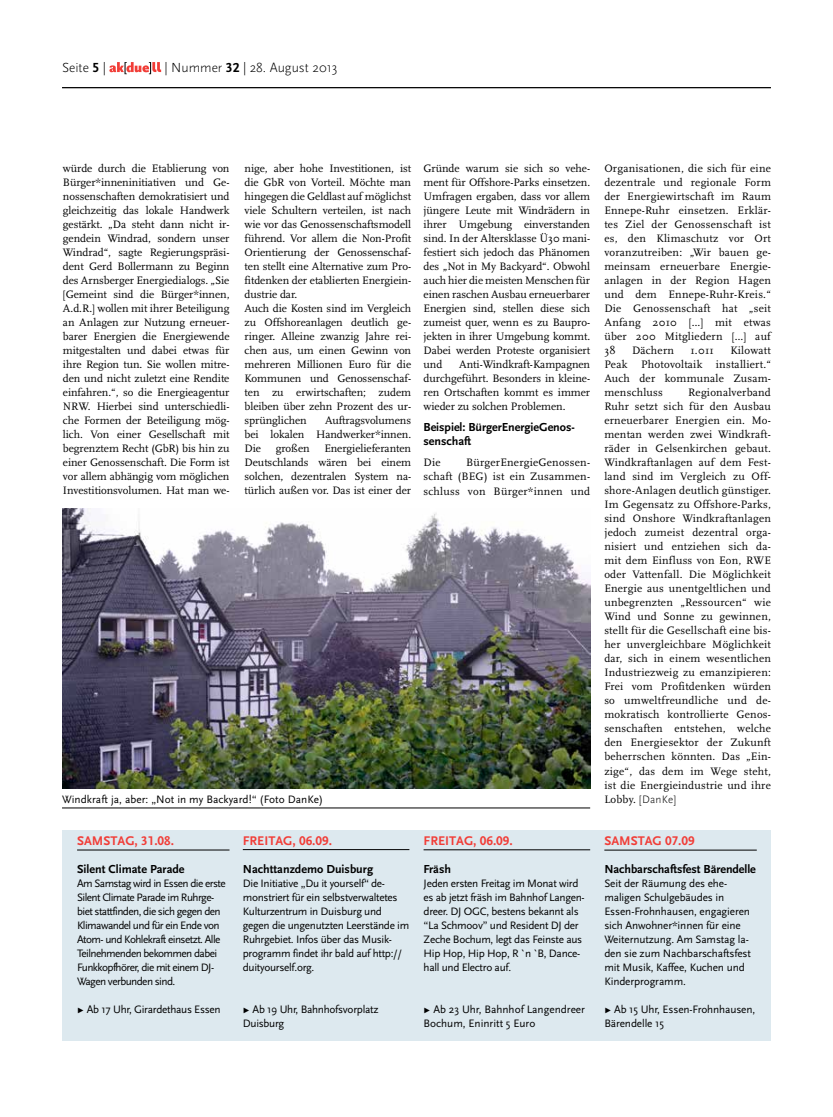
<style>
.page{position:relative;width:833px;height:1117px;background:#fff}
.page>*{position:absolute;margin:0;border:0;box-sizing:border-box;transform-origin:0 0}
.t1{font:300 13.75px "Scala Sans";color:#000}
.t2{font:700 13.12px "Scala Sans Caps";color:#f13d37}
.t3{font:700 12.12px/14px "Scala Sans";letter-spacing:-.005em;color:#000}
.t4{font:11.25px/14px "Scala";letter-spacing:-.005em;color:#000;text-align:justify}
.t5{font:11.25px/14px "Scala Sans";letter-spacing:-.025em;color:#000}
.t6{font:11.25px/14px "Scala Sans";letter-spacing:-.05em;color:#000}
.t7{font:11.25px/14px "Scala Sans";color:#000}
.t8{font:11.25px "Scala Sans";letter-spacing:.005em;color:#000}
.t9{font:300 11.25px "Scala Sans";letter-spacing:.02em;color:#000}
.t10{font:11.25px "Scala";letter-spacing:.02em;color:#000}
.s1{font-family:"Scala Sans Caps";font-weight:700}
.s2{font-family:"Scala";font-weight:400}
</style>
<div class="page">
<hr style="left:62px;top:87px;width:709px;height:1px;background:#000">
<svg style="left:109px;top:62px;width:52px;height:12px"></svg>
<div style="left:62px;top:830px;width:709px;height:210px;background:#dde9ef"></div>
<hr style="left:604px;top:849px;width:152px;height:1px;background:#000">
<hr style="left:423px;top:849px;width:167px;height:1px;background:#000">
<hr style="left:243px;top:849px;width:166px;height:1px;background:#000">
<hr style="left:77px;top:849px;width:152px;height:1px;background:#000">
<hr style="left:62px;top:807px;width:528px;height:1px;background:#000">
<img style="left:62px;top:508px;width:528px;height:280px">
<p class="t1" style="left:62px;top:60px;width:45px">Seite <span class="s1">5</span> |</p>
<p class="t1" style="left:165px;top:60px;width:174px">| Nummer <span class="s1">32</span> | 28. August 2013</p>
<p class="t4" style="left:63px;top:162px;width:168px">würde durch die Etablierung von Bürger*inneninitiativen und Ge&shy;nossenschaften demokratisiert und gleichzeitig das lokale Handwerk gestärkt. „Da steht dann nicht ir&shy;gendein Windrad, sondern unser Windrad“, sagte Regierungspräsi&shy;dent Gerd Bollermann zu Beginn des Arnsberger Energiedialogs. „Sie [Gemeint sind die Bürger*innen, A.d.R.] wollen mit ihrer Beteiligung an Anlagen zur Nutzung erneuer&shy;barer Energien die Energiewende mitgestalten und dabei etwas für ihre Region tun. Sie wollen mitre&shy;den und nicht zuletzt eine Rendite einfahren.“, so die Energieagentur NRW. Hierbei sind unterschiedli&shy;che Formen der Beteiligung mög&shy;lich. Von einer Gesellschaft mit begrenztem Recht (GbR) bis hin zu einer Genossenschaft. Die Form ist vor allem abhängig vom möglichen Investitionsvolumen. Hat man we-</p>
<p class="t4" style="left:244px;top:162px;width:168px;text-align:left">nige, aber hohe Investitionen, ist die GbR von Vorteil. Möchte man hingegen die Geldlast auf möglichst viele Schultern verteilen, ist nach wie vor das Genossenschaftsmodell führend. Vor allem die Non-Profit<br>Orientierung der Genossenschaf&shy;ten stellt eine Alternative zum Pro&shy;fitdenken der etablierten Energiein&shy;dustrie dar.<br>Auch die Kosten sind im Vergleich zu Offshoreanlagen deutlich ge&shy;ringer. Alleine zwanzig Jahre rei&shy;chen aus, um einen Gewinn von mehreren Millionen Euro für die<br>Kommunen und Genossenschaf&shy;ten zu erwirtschaften; zudem bleiben über zehn Prozent des ur&shy;sprünglichen</p>
<p class="t4" style="left:244px;top:413px;width:168px;text-indent:81px">Auftragsvolumens bei lokalen Handwerker*innen.<br>Die</p>
<p class="t4" style="left:244px;top:441px;width:168px;text-indent:80px">Energielieferanten Deutschlands wären bei einem solchen, dezentralen System na&shy;türlich außen vor. Das ist einer der</p>
<p class="t4" style="left:276px;top:441px;width:35px">großen</p>
<p class="t4" style="left:423px;top:162px;width:168px">Gründe warum sie sich so vehe&shy;ment für Offshore-Parks einsetzen.<br>Umfragen ergaben, dass vor allem jüngere Leute mit Windrädern in ihrer Umgebung einverstanden sind. In der Altersklasse Ü30 mani&shy;festiert sich jedoch das Phänomen des „Not in My Backyard“. Obwohl auch hier die meisten Menschen für einen raschen Ausbau erneuerbarer Energien sind, stellen diese sich zumeist quer, wenn es zu Baupro&shy;jekten in ihrer Umgebung kommt.<br>Dabei werden Proteste organisiert und</p>
<p class="t4" style="left:423px;top:358px;width:168px;text-indent:35px">Anti-Windkraft-Kampagnen durchgeführt. Besonders in kleine&shy;ren Ortschaften kommt es immer wieder zu solchen Problemen.</p>
<p class="t3" style="left:423px;top:421px;width:153px">Beispiel: BürgerEnergieGenos&shy;senschaft</p>
<p class="t4" style="left:423px;top:456px;width:19px">Die</p>
<p class="t4" style="left:423px;top:456px;width:168px;text-indent:43px">BürgerEnergieGenossen&shy;schaft (BEG) ist ein Zusammen&shy;schluss von Bürger*innen und</p>
<p class="t8" style="left:62px;top:792px;width:263px">Windkraft ja, aber: „Not in my Backyard!“ (Foto DanKe)</p>
<p class="t2" style="left:77px;top:833px;width:98px">SAMSTAG, 31.08.</p>
<p class="t3" style="left:77px;top:862px;width:109px">Silent Climate Parade</p>
<p class="t6" style="left:77px;top:876px;width:150px">Am Samstag wird in Essen die erste<br>Silent Climate Parade im Ruhrge&shy;biet stattfinden, die sich gegen den<br>Klimawandel und für ein Ende von<br>Atom- und Kohlekraft einsetzt. Alle<br>Teilnehmenden bekommen dabei<br>Funkkopfhörer, die mit einem DJ-<br>Wagen verbunden sind.</p>
<p class="t5" style="left:77px;top:1002px;width:145px">Ω Ab 17 Uhr, Girardethaus Essen</p>
<p class="t2" style="left:243px;top:832px;width:91px">FREITAG, 06.09.</p>
<p class="t3" style="left:243px;top:862px;width:132px">Nachttanzdemo Duisburg</p>
<p class="t5" style="left:243px;top:876px;width:168px">Die Initiative „Du it yourself“ de&shy;monstriert für ein selbstverwaltetes Kulturzentrum in Duisburg und gegen die ungenutzten Leerstände im Ruhrgebiet. Infos über das Musik&shy;programm findet ihr bald auf http:// duityourself.org.</p>
<p class="t5" style="left:243px;top:1002px;width:137px">Ω Ab 19 Uhr, Bahnhofsvorplatz<br>Duisburg</p>
<p class="t2" style="left:423px;top:833px;width:91px">FREITAG, 06.09.</p>
<p class="t3" style="left:423px;top:862px;width:29px">Fräsh</p>
<p class="t5" style="left:423px;top:876px;width:163px">Jeden ersten Freitag im Monat wird es ab jetzt fräsh im Bahnhof Langen&shy;dreer. DJ OGC, bestens bekannt als “La Schmoov” und Resident DJ der<br>Zeche Bochum, legt das Feinste aus<br>Hip Hop, Hip Hop, R `n `B, Dance&shy;hall und Electro auf.</p>
<p class="t7" style="left:423px;top:1002px;width:163px">Ω Ab 23 Uhr, Bahnhof Langendreer<br>Bochum, Eninritt 5 Euro</p>
<p class="t4" style="left:604px;top:162px;width:168px">Organisationen, die sich für eine dezentrale und regionale Form der Energiewirtschaft im Raum Ennepe-Ruhr einsetzen. Erklär&shy;tes Ziel der Genossenschaft ist es, den Klimaschutz vor Ort voranzutreiben: „Wir bauen ge&shy;meinsam erneuerbare Energie&shy;anlagen in der Region Hagen und dem Ennepe-Ruhr-Kreis.“ Die Genossenschaft hat „seit Anfang 2010 […] mit etwas über 200 Mitgliedern […] auf 38</p>
<p class="t4" style="left:604px;top:344px;width:168px;text-indent:126px">Kilowatt Peak Photovoltaik installiert.“ Auch der kommunale Zusam&shy;menschluss</p>
<p class="t10" style="left:632px;top:344px;width:44px">Dächern</p>
<p class="t4" style="left:690px;top:344px;width:25px">1.011</p>
<p class="t4" style="left:604px;top:386px;width:168px;text-indent:84px">Regionalverband Ruhr setzt sich für den Ausbau erneuerbarer Energien ein. Mo&shy;mentan werden zwei Windkraft&shy;räder in Gelsenkirchen gebaut.<br>Windkraftanlagen auf dem Fest&shy;land sind im Vergleich zu Off&shy;shore-Anlagen deutlich günstiger.<br>Im Gegensatz zu Offshore-Parks, sind Onshore Windkraftanlagen jedoch zumeist dezentral orga&shy;nisiert und entziehen sich da&shy;mit dem Einfluss von Eon, RWE oder Vattenfall. Die Möglichkeit Energie aus unentgeltlichen und unbegrenzten „Ressourcen“ wie Wind und Sonne zu gewinnen, stellt für die Gesellschaft eine bis&shy;her unvergleichbare Möglichkeit dar, sich in einem wesentlichen Industriezweig zu emanzipieren:<br>Frei vom Profitdenken würden so umweltfreundliche und de&shy;mokratisch kontrollierte Genos&shy;senschaften entstehen, welche den Energiesektor der Zukunft beherrschen könnten. Das „Ein&shy;zige“, das dem im Wege steht, ist die Energieindustrie und ihre</p>
<p class="t9" style="left:604px;top:792px;width:73px"><span class="s2">Lobby.</span> [DanKe]</p>
<p class="t2" style="left:604px;top:833px;width:92px">SAMSTAG 07.09</p>
<p class="t3" style="left:604px;top:862px;width:153px">Nachbarschaftsfest Bärendelle</p>
<p class="t5" style="left:604px;top:876px;width:148px">Seit der Räumung des ehe&shy;maligen Schulgebäudes in<br>Essen-Frohnhausen, engagieren sich Anwohner*innen für eine<br>Weiternutzung. Am Samstag la&shy;den sie zum Nachbarschaftsfest mit Musik, Kaffee, Kuchen und<br>Kinderprogramm.</p>
<p class="t5" style="left:604px;top:1002px;width:152px">Ω Ab 15 Uhr, Essen-Frohnhausen,<br>Bärendelle 15</p>
</div>
